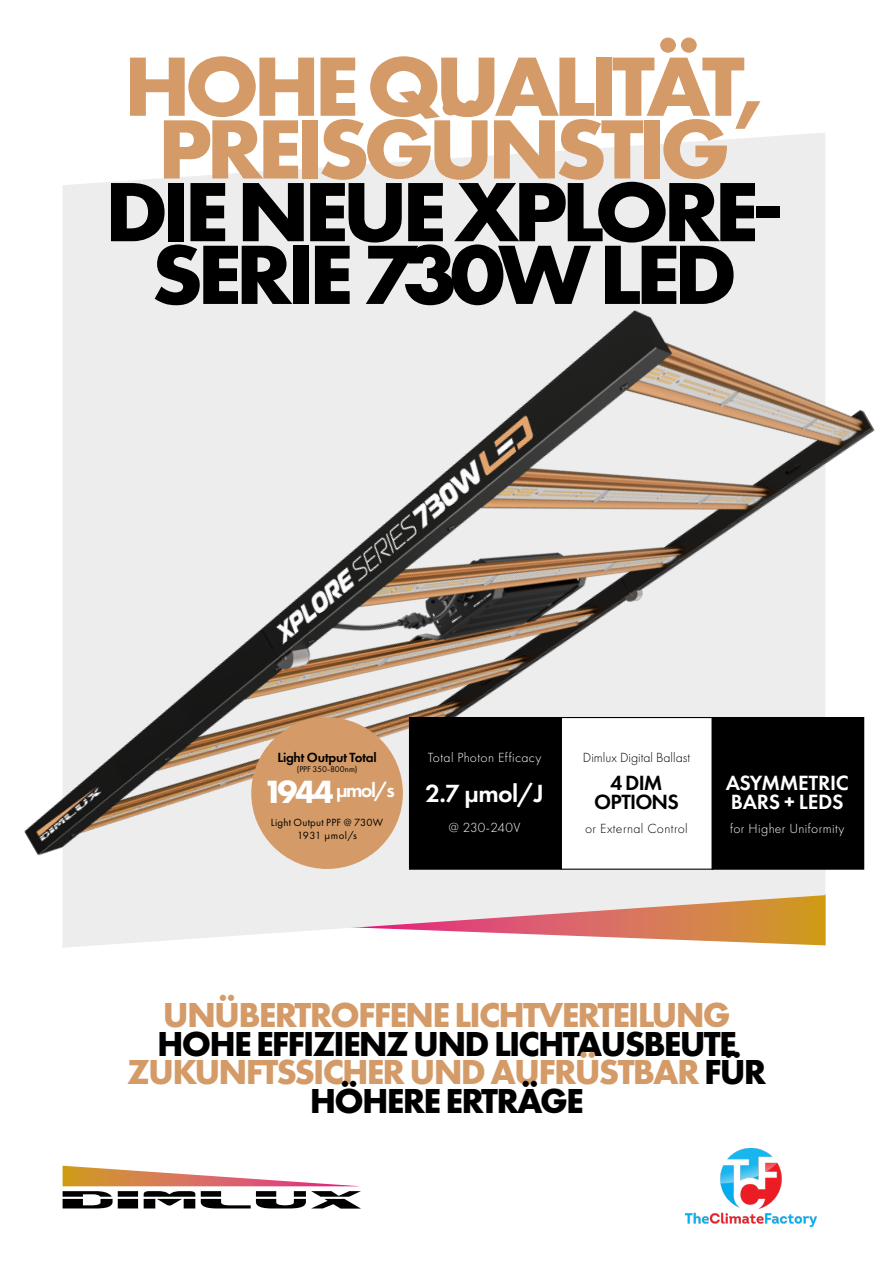
<style>
.page{position:relative;width:893px;height:1263px;background:#fff}
.page>*{position:absolute;margin:0;border:0;box-sizing:border-box;transform-origin:0 0}
.t1{font:700 87.15px/62.7px "Futura PT";letter-spacing:-.07em;color:#000;text-align:center;scale:1.05 1}
.t2{font:700 87.15px/62.7px "Futura PT";letter-spacing:-.07em;color:#d49b68;text-align:center;scale:1.05 1}
.t3{font:700 36px/28.5px "Futura PT";letter-spacing:-.05em;color:#000;text-align:center}
.t4{font:700 36px "Futura PT";letter-spacing:-.05em;color:#d49b68}
.t5{font:600 25.8px "Futura PT";color:#fff}
.t6{font:600 21.45px/19.2px "Futura PT";letter-spacing:-.015em;color:#fff}
.t7{font:600 21.45px/19.2px "Futura PT";letter-spacing:-.04em;color:#000;text-align:center}
.t8{font:600 20.7px "Futura PT";color:#fff}
.t9{font:600 13.8px "Futura PT";letter-spacing:-.015em;color:#000}
.t10{font:300 13.65px "Futura PT";letter-spacing:.03em;color:#fff}
.t11{font:300 13.65px "Futura PT";color:#000}
.t12{font:300 13.65px "Futura PT";letter-spacing:.03em;color:#000}
.t13{font:10.8px/12px "Futura PT";letter-spacing:.02em;color:#000;text-align:center}
.t14{font:8.7px "Futura PT";letter-spacing:-.005em;color:#000}
.s1{font-weight:700;font-size:33.45px}
.s2{color:#d49b68}
</style>
<div class="page">
<svg style="left:63px;top:133px;width:762px;height:70px;fill:#ededed"></svg>
<svg style="left:63px;top:1166px;width:298px;height:42px"></svg>
<img style="left:24px;top:203px;width:851px;height:745px">
<div style="left:561px;top:717px;width:152px;height:152px;background:#fff"></div>
<div style="left:561px;top:717px;width:152px;height:153px;border:1px solid #000"></div>
<div style="left:251px;top:717px;width:152px;height:152px;background:#d49b68;border-radius:50%"></div>
<div style="left:712px;top:717px;width:152px;height:152px;background:#000"></div>
<div style="left:711px;top:717px;width:153px;height:153px;border:1px solid #000"></div>
<div style="left:409px;top:717px;width:152px;height:152px;background:#000"></div>
<div style="left:409px;top:717px;width:153px;height:153px;border:1px solid #000"></div>
<img style="left:686px;top:1148px;width:130px;height:78px">
<h1 class="t2" style="left:124px;top:53px;width:612px">HOHE QUALITÄT,<br>PREISGÜNSTIG</h1>
<h1 class="t1" style="left:105px;top:179px;width:649px">DIE NEUE XPLORE-<br>SERIE 730W LED</h1>
<p class="t9" style="left:277px;top:749px;width:101px">Light Output Total</p>
<p class="t14" style="left:297px;top:764px;width:62px">(PPF 350-800nm)</p>
<p class="t8" style="left:263px;top:777px;width:133px"><span class="s1">1944</span> μmol/s</p>
<p class="t13" style="left:271px;top:817px;width:114px">Light Output PPF @ 730W<br>1931 μmol/s</p>
<p class="t10" style="left:428px;top:750px;width:115px">Total Photon Efficacy</p>
<p class="t5" style="left:425px;top:777px;width:120px">2.7 μmol/J</p>
<p class="t10" style="left:449px;top:820px;width:73px">@ 230-240V</p>
<p class="t11" style="left:583px;top:749px;width:109px">Dimlux Digital Ballast</p>
<p class="t7" style="left:594px;top:773px;width:86px">4 DIM<br>OPTIONS</p>
<p class="t12" style="left:585px;top:821px;width:104px">or External Control</p>
<p class="t6" style="left:726px;top:773px;width:124px">ASYMMETRIC<br>BARS + LEDS</p>
<p class="t10" style="left:730px;top:821px;width:116px">for Higher Uniformity</p>
<p class="t4" style="left:163px;top:992px;width:569px">UNÜBERTROFFENE LICHTVERTEILUNG</p>
<p class="t3" style="left:127px;top:1028px;width:641px">HOHE EFFIZIENZ UND LICHTAUSBEUTE<br><span class="s2">ZUKUNFTSSICHER UND AUFRÜSTBAR</span> FÜR<br>HÖHERE ERTRÄGE</p>
</div>
